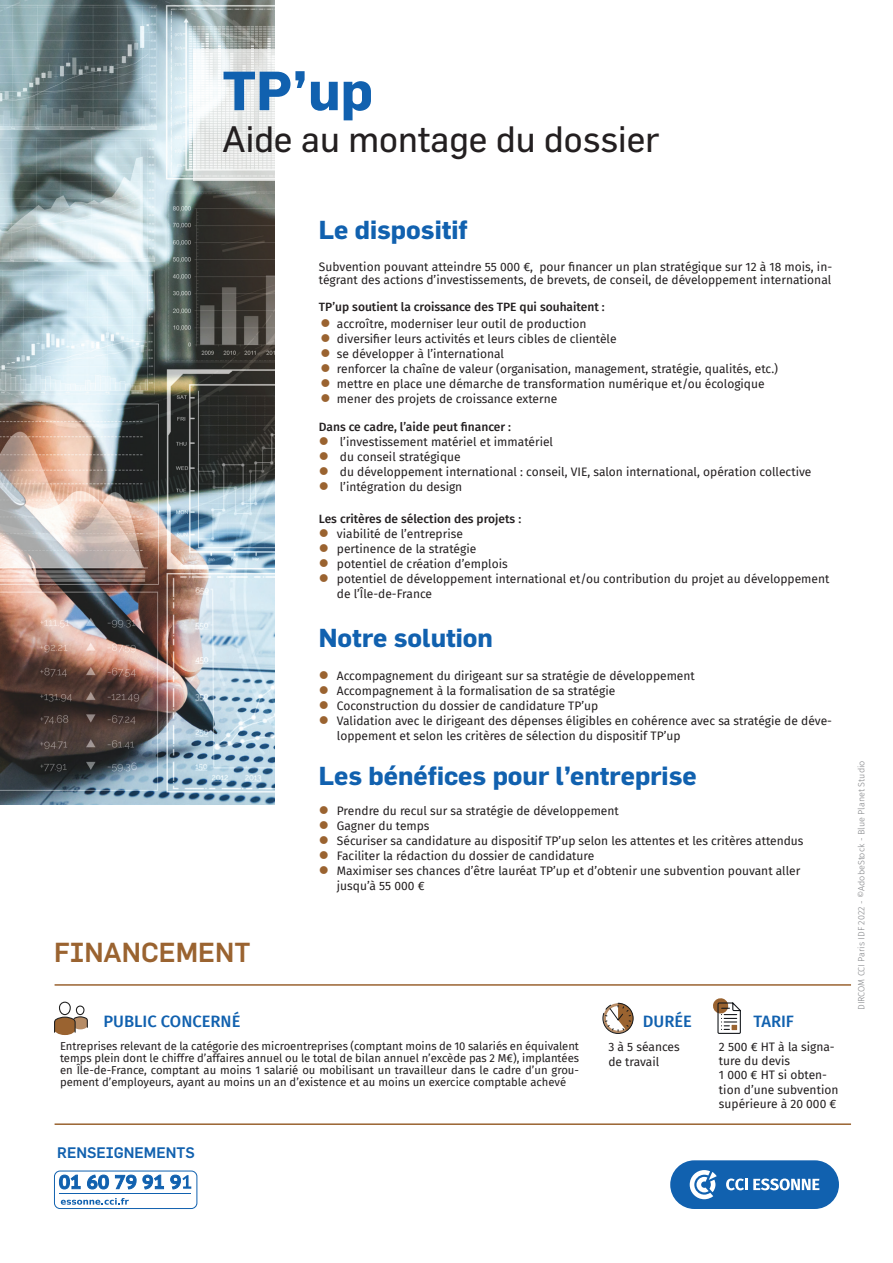
<style>
.page{position:relative;width:893px;height:1263px;background:#fff}
.page>*{position:absolute;margin:0;border:0;box-sizing:border-box;transform-origin:0 0}
.t1{font:700 54px "Flama";color:#1161af}
.t2{font:36px "Flama";color:#231f20}
.t3{font:500 27px "Flama";color:#9a6330}
.t4{font:700 25.5px "Flama";color:#1161af}
.t5{font:500 16.5px "Fira Sans";color:#1161af}
.t6{font:500 15px "Flama";color:#1161af}
.t7{font:12px/15px "Fira Sans";color:#231f20}
.t8{font:500 12px "Fira Sans";color:#231f20}
.t9{font:11.25px/12px "Fira Sans";color:#231f20;text-align:justify}
.t10{font:300 9px "Fira Sans";color:#808285}
.s1{color:#9a6330}
</style>
<div class="page">
<img style="left:0;top:0;width:275px;height:805px">
<div style="left:193px;top:49px;width:574px;height:132px;background:#fff"></div>
<div style="left:670px;top:1160px;width:169px;height:49px;background:#1161af;border-radius:24px"></div>
<svg style="left:690px;top:1170px;width:27px;height:29px"></svg>
<svg style="left:726px;top:1178px;width:93px;height:12px"></svg>
<svg style="left:713px;top:998px;width:28px;height:36px"></svg>
<svg style="left:54px;top:1001px;width:34px;height:34px"></svg>
<svg style="left:602px;top:1002px;width:32px;height:32px"></svg>
<hr style="left:55px;top:984px;width:796px;height:2px;background:#9a6330">
<hr style="left:55px;top:1123px;width:796px;height:2px;background:#9a6330">
<hr style="left:60px;top:1193px;width:131px;height:1px;background:#1161af">
<svg style="left:59px;top:1175px;width:21px;height:14px"></svg>
<svg style="left:87px;top:1175px;width:22px;height:14px"></svg>
<svg style="left:115px;top:1175px;width:21px;height:14px"></svg>
<svg style="left:143px;top:1175px;width:21px;height:14px"></svg>
<svg style="left:170px;top:1175px;width:21px;height:14px"></svg>
<div style="left:54px;top:1170px;width:143px;height:39px;border:1px solid #1161af;border-radius:6px"></div>
<svg style="left:61px;top:1198px;width:68px;height:7px"></svg>
<p class="t1" style="left:222px;top:58px;width:152px">TP’up</p>
<p class="t2" style="left:222px;top:117px;width:439px">Aide au montage du dossier</p>
<p class="t3" style="left:54px;top:936px;width:198px">FINANCEMENT</p>
<p class="t4" style="left:319px;top:215px;width:150px">Le dispositif</p>
<p class="t7" style="left:319px;top:260px;width:515px;line-height:13.5px">Subvention pouvant atteindre 55 000 €, pour financer un plan stratégique sur 12 à 18 mois, in&shy;tégrant des actions d’investissements, de brevets, de conseil, de développement international</p>
<p class="t8" style="left:319px;top:298px;width:287px">TP’up soutient la croissance des TPE qui souhaitent :</p>
<p class="t7" style="left:320px;top:316px;width:268px"><span class="s1">●</span> accroître, moderniser leur outil de production</p>
<p class="t7" style="left:320px;top:331px;width:298px"><span class="s1">●</span> diversifier leurs activités et leurs cibles de clientèle</p>
<p class="t7" style="left:320px;top:346px;width:185px"><span class="s1">●</span> se développer à l’international</p>
<p class="t7" style="left:320px;top:361px;width:459px"><span class="s1">●</span> renforcer la chaîne de valeur (organisation, management, stratégie, qualités, etc.)</p>
<p class="t7" style="left:320px;top:376px;width:446px"><span class="s1">●</span> mettre en place une démarche de transformation numérique et/ou écologique</p>
<p class="t7" style="left:320px;top:391px;width:238px"><span class="s1">●</span> mener des projets de croissance externe</p>
<p class="t8" style="left:319px;top:418px;width:194px">Dans ce cadre, l’aide peut financer :</p>
<p class="t7" style="left:319px;top:434px;width:236px"><span class="s1">●</span> l’investissement matériel et immatériel</p>
<p class="t7" style="left:319px;top:449px;width:143px"><span class="s1">●</span> du conseil stratégique</p>
<p class="t7" style="left:319px;top:464px;width:494px"><span class="s1">●</span> du développement international : conseil, VIE, salon international, opération collective</p>
<p class="t7" style="left:319px;top:479px;width:145px"><span class="s1">●</span> l’intégration du design</p>
<p class="t8" style="left:319px;top:509px;width:204px">Les critères de sélection des projets :</p>
<p class="t7" style="left:319px;top:526px;width:145px"><span class="s1">●</span> viabilité de l’entreprise</p>
<p class="t7" style="left:319px;top:541px;width:159px"><span class="s1">●</span> pertinence de la stratégie</p>
<p class="t7" style="left:319px;top:556px;width:190px"><span class="s1">●</span> potentiel de création d’emplois</p>
<p class="t7" style="left:337px;top:571px;width:494px;text-indent:-18px"><span class="s1">●</span> potentiel de développement international et/ou contribution du projet au développement de l’Île-de-France</p>
<p class="t4" style="left:319px;top:622px;width:176px">Notre solution</p>
<p class="t7" style="left:319px;top:667px;width:377px"><span class="s1">●</span> Accompagnement du dirigeant sur sa stratégie de développement</p>
<p class="t7" style="left:319px;top:682px;width:298px"><span class="s1">●</span> Accompagnement à la formalisation de sa stratégie</p>
<p class="t7" style="left:319px;top:697px;width:281px"><span class="s1">●</span> Coconstruction du dossier de candidature TP’up</p>
<p class="t7" style="left:337px;top:712px;width:497px;text-indent:-18px"><span class="s1">●</span> Validation avec le dirigeant des dépenses éligibles en cohérence avec sa stratégie de déve&shy;loppement et selon les critères de sélection du dispositif TP’up</p>
<p class="t4" style="left:319px;top:760px;width:379px">Les bénéfices pour l’entreprise</p>
<p class="t7" style="left:319px;top:803px;width:301px"><span class="s1">●</span> Prendre du recul sur sa stratégie de développement</p>
<p class="t7" style="left:319px;top:818px;width:112px"><span class="s1">●</span> Gagner du temps</p>
<p class="t7" style="left:319px;top:833px;width:486px"><span class="s1">●</span> Sécuriser sa candidature au dispositif TP’up selon les attentes et les critères attendus</p>
<p class="t7" style="left:319px;top:848px;width:277px"><span class="s1">●</span> Faciliter la rédaction du dossier de candidature</p>
<p class="t7" style="left:337px;top:863px;width:465px;text-indent:-18px"><span class="s1">●</span> Maximiser ses chances d’être lauréat TP’up et d’obtenir une subvention pouvant aller jusqu’à 55 000 €</p>
<p class="t5" style="left:103px;top:1008px;width:138px">PUBLIC CONCERNÉ</p>
<p class="t5" style="left:643px;top:1008px;width:51px">DURÉE</p>
<p class="t5" style="left:753px;top:1008px;width:42px">TARIF</p>
<p class="t9" style="left:60px;top:1039px;width:521px">Entreprises relevant de la catégorie des microentreprises (comptant moins de 10 salariés en équivalent temps plein dont le chiffre d’affaires annuel ou le total de bilan annuel n’excède pas 2 M€), implantées en Île-de-France, comptant au moins 1 salarié ou mobilisant un travailleur dans le cadre d’un grou&shy;pement d’employeurs, ayant au moins un an d’existence et au moins un exercice comptable achevé</p>
<p class="t7" style="left:608px;top:1038px;width:73px">3 à 5 séances</p>
<p class="t7" style="left:719px;top:1039px;width:117px;line-height:14.4px">2 500 € HT à la signa&shy;ture du devis</p>
<p class="t7" style="left:719px;top:1068px;width:121px;line-height:14.4px">1 000 € HT si obten&shy;tion d’une subvention supérieure à 20 000 €</p>
<p class="t7" style="left:608px;top:1053px;width:52px">de travail</p>
<p class="t6" style="left:57px;top:1144px;width:139px">RENSEIGNEMENTS</p>
<p class="t10" style="left:855px;top:1010px;width:251px;rotate:-90deg">DIRCOM CCI Paris IDF 2022 - ©AdobeStock - Blue Planet Studio</p>
</div>
